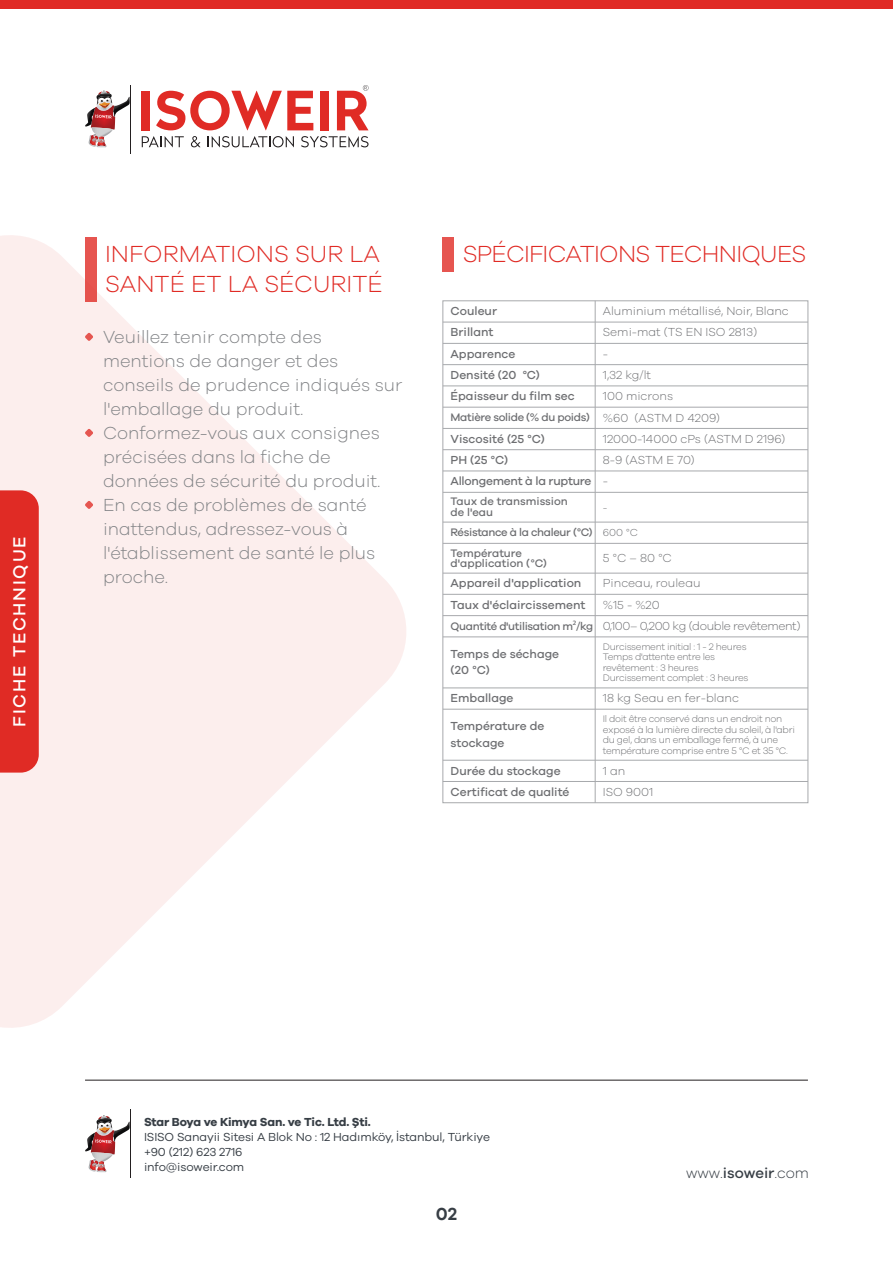
<style>
.page{position:relative;width:893px;height:1263px;background:#fff}
.page>*{position:absolute;margin:0;border:0;box-sizing:border-box;transform-origin:0 0}
.t1{font:300 24px "Galano Grotesque";color:#e02b25}
.t2{font:300 24px "Galano Grotesque";letter-spacing:-.03em;color:#e02b25}
.t3{font:300 18px/24px "Galano Grotesque";color:#808285}
.t4{font:500 18px "Galano Grotesque";letter-spacing:.1em;color:#fff}
.t5{font:600 18px "Galano Grotesque";color:#373e45}
.t6{font:300 15px "Galano Grotesque";color:#373e45}
.t7{font:500 12px/16.2px "Galano Grotesque";color:#6d6e71}
.t8{font:300 12px "Galano Grotesque";color:#6d6e71}
.t9{font:12px/15px "Galano Grotesque";letter-spacing:-.01em;color:#373e45}
.t10{font:300 12px/21.3px "Galano Grotesque";letter-spacing:-.03em;color:#6d6e71}
.t11{font:700 12px "Galano Grotesque";letter-spacing:-.02em;color:#373e45}
.t12{font:500 12px "Galano Grotesque";letter-spacing:-.02em;color:#6d6e71}
.t13{font:500 11.25px/20.1px "Galano Grotesque";letter-spacing:-.03em;color:#6d6e71}
.t14{font:500 11.25px/10.5px "Galano Grotesque";letter-spacing:-.01em;color:#6d6e71}
.t15{font:300 10.5px "Galano Grotesque";color:#6d6e71}
.t16{font:300 9.75px/10.5px "Galano Grotesque";letter-spacing:-.03em;color:#6d6e71}
.s1{font-weight:300;font-size:12px}
.s2{font-weight:300}
.s3{font-weight:300;font-size:10.5px}
.s4{font-weight:500;font-size:11.25px}
.s5{font-family:"Myriad Pro";font-weight:400;font-size:11.25px}
.s6{font-weight:500}
</style>
<div class="page">
<svg style="left:0;top:235px;width:406px;height:793px;fill:#fceeed"></svg>
<div style="left:0;top:490px;width:39px;height:283px;background:#e02b25"></div>
<hr style="left:130px;top:85px;width:1px;height:68px;background:#231f20">
<svg style="left:85px;top:91px;width:45px;height:56px"></svg>
<svg style="left:142px;top:136px;width:42px;height:11px"></svg>
<svg style="left:191px;top:136px;width:10px;height:11px"></svg>
<svg style="left:208px;top:136px;width:86px;height:11px"></svg>
<svg style="left:301px;top:136px;width:68px;height:11px"></svg>
<div style="left:142px;top:91px;width:8px;height:39px;background:#e02b25"></div>
<svg style="left:156px;top:91px;width:157px;height:39px"></svg>
<div style="left:320px;top:91px;width:8px;height:39px;background:#e02b25"></div>
<svg style="left:337px;top:85px;width:32px;height:45px"></svg>
<hr style="left:130px;top:1110px;width:1px;height:68px;background:#231f20">
<svg style="left:85px;top:1115px;width:45px;height:57px"></svg>
<hr style="left:85px;top:1080px;width:723px;height:1px;background:#231f20">
<div style="left:0;top:0;width:893px;height:9px;background:#e02b25"></div>
<div style="left:443px;top:237px;width:11px;height:34px;background:#e65550"></div>
<div style="left:85px;top:237px;width:11px;height:64px;background:#e65550"></div>
<svg style="left:85px;top:429px;width:8px;height:8px"></svg>
<svg style="left:85px;top:501px;width:8px;height:8px"></svg>
<svg style="left:85px;top:333px;width:8px;height:8px"></svg>
<hr style="left:443px;top:322px;width:365px;height:1px;background:#a7a9ac">
<hr style="left:443px;top:343px;width:365px;height:1px;background:#a7a9ac">
<hr style="left:443px;top:364px;width:365px;height:1px;background:#a7a9ac">
<hr style="left:443px;top:385px;width:365px;height:1px;background:#a7a9ac">
<hr style="left:443px;top:407px;width:365px;height:1px;background:#a7a9ac">
<hr style="left:443px;top:428px;width:365px;height:1px;background:#a7a9ac">
<hr style="left:443px;top:471px;width:365px;height:1px;background:#a7a9ac">
<hr style="left:443px;top:449px;width:365px;height:1px;background:#a7a9ac">
<hr style="left:443px;top:492px;width:365px;height:1px;background:#a7a9ac">
<svg style="left:595px;top:301px;width:1px;height:191px"></svg>
<hr style="left:443px;top:522px;width:365px;height:1px;background:#a7a9ac">
<hr style="left:595px;top:492px;width:1px;height:30px;background:#a7a9ac">
<hr style="left:443px;top:543px;width:365px;height:1px;background:#a7a9ac">
<svg style="left:595px;top:522px;width:1px;height:21px"></svg>
<hr style="left:443px;top:573px;width:365px;height:1px;background:#a7a9ac">
<hr style="left:595px;top:543px;width:1px;height:30px;background:#a7a9ac">
<hr style="left:443px;top:594px;width:365px;height:1px;background:#a7a9ac">
<hr style="left:443px;top:615px;width:365px;height:1px;background:#a7a9ac">
<hr style="left:443px;top:636px;width:365px;height:1px;background:#a7a9ac">
<svg style="left:595px;top:574px;width:1px;height:63px"></svg>
<hr style="left:443px;top:687px;width:365px;height:1px;background:#a7a9ac">
<hr style="left:595px;top:637px;width:1px;height:51px;background:#a7a9ac">
<hr style="left:443px;top:709px;width:365px;height:1px;background:#a7a9ac">
<svg style="left:595px;top:688px;width:1px;height:21px"></svg>
<hr style="left:443px;top:760px;width:365px;height:1px;background:#a7a9ac">
<hr style="left:595px;top:709px;width:1px;height:51px;background:#a7a9ac">
<hr style="left:443px;top:781px;width:365px;height:1px;background:#a7a9ac">
<svg style="left:595px;top:761px;width:1px;height:42px"></svg>
<p class="t4" style="left:9px;top:727px;width:192px;rotate:-90deg">FICHE TECHNIQUE</p>
<h1 class="t1" style="left:105px;top:240px;width:276px">INFORMATIONS SUR LA</h1>
<h1 class="t2" style="left:463px;top:240px;width:345px">SPÉCIFICATIONS TECHNIQUES</h1>
<h1 class="t1" style="left:105px;top:270px;width:279px">SANTÉ ET LA SÉCURITÉ</h1>
<p class="t3" style="left:103px;top:324px;width:301px">Veuillez tenir compte des mentions de danger et des conseils de prudence indiqués sur l'emballage du produit.<br>Conformez-vous aux consignes précisées dans la fiche de données de sécurité du produit.<br>En cas de problèmes de santé inattendus, adressez-vous à l'établissement de santé le plus proche.</p>
<p class="t7" style="left:451px;top:303px;width:48px">Couleur</p>
<p class="t8" style="left:603px;top:304px;width:187px">Aluminium métallisé, Noir, Blanc</p>
<p class="t7" style="left:451px;top:324px;width:44px">Brillant</p>
<p class="t8" style="left:603px;top:325px;width:156px">Semi-mat (TS EN ISO 2813)</p>
<p class="t7" style="left:451px;top:345px;width:66px">Apparence</p>
<p class="t8" style="left:603px;top:346px;width:7px">-</p>
<p class="t7" style="left:451px;top:366px;width:91px">Densité (20 °C)</p>
<p class="t8" style="left:603px;top:368px;width:50px">1,32 kg/lt</p>
<p class="t7" style="left:451px;top:388px;width:126px">Épaisseur du film sec</p>
<p class="t8" style="left:603px;top:389px;width:72px">100 microns</p>
<p class="t13" style="left:451px;top:407px;width:271px">Matière solide (% du poids) <span class="s1">%60 (ASTM D 4209)</span></p>
<p class="t7" style="left:451px;top:451px;width:59px">PH (25 °C)</p>
<p class="t8" style="left:603px;top:453px;width:93px">8-9 (ASTM E 70)</p>
<p class="t7" style="left:451px;top:430px;width:96px">Viscosité (25 °C)</p>
<p class="t8" style="left:603px;top:431px;width:184px">12000-14000 cPs (ASTM D 2196)</p>
<p class="t12" style="left:451px;top:474px;width:159px">Allongement à la rupture <span class="s2">-</span></p>
<p class="t14" style="left:451px;top:496px;width:119px">Taux de transmission de l'eau</p>
<p class="t15" style="left:603px;top:501px;width:6px">-</p>
<p class="t13" style="left:451px;top:522px;width:189px">Résistance à la chaleur (°C) <span class="s3">600 °C<br></span>Température</p>
<p class="t14" style="left:451px;top:558px;width:98px">d'application (°C)</p>
<p class="t8" style="left:603px;top:551px;width:71px">5 °C – 80 °C</p>
<p class="t7" style="left:451px;top:575px;width:132px">Appareil d'application</p>
<p class="t8" style="left:603px;top:576px;width:99px">Pinceau, rouleau</p>
<p class="t7" style="left:451px;top:596px;width:136px">Taux d'éclaircissement</p>
<p class="t10" style="left:451px;top:594px;width:351px;text-indent:152px">%15 - %20<br><span class="s4">Quantité d'utilisation m</span><span class="s5">²</span><span class="s4">/kg</span> 0,100– 0,200 kg (double revêtement)</p>
<p class="t7" style="left:451px;top:646px;width:110px">Temps de séchage (20 °C)</p>
<p class="t16" style="left:603px;top:641px;width:147px">Durcissement initial : 1 - 2 heures<br>Temps d'attente entre les revêtement : 3 heures<br>Durcissement complet : 3 heures</p>
<p class="t7" style="left:451px;top:690px;width:64px">Emballage</p>
<p class="t8" style="left:603px;top:691px;width:138px">18 kg Seau en fer-blanc</p>
<p class="t7" style="left:451px;top:718px;width:95px">Température de stockage</p>
<p class="t16" style="left:603px;top:713px;width:194px">Il doit être conservé dans un endroit non exposé à la lumière directe du soleil, à l'abri du gel, dans un emballage fermé, à une température comprise entre 5 °C et 35 °C.</p>
<p class="t7" style="left:451px;top:762px;width:112px">Durée du stockage</p>
<p class="t8" style="left:603px;top:763px;width:24px">1 an</p>
<p class="t7" style="left:451px;top:783px;width:120px">Certificat de qualité</p>
<p class="t8" style="left:603px;top:785px;width:52px">ISO 9001</p>
<p class="t11" style="left:144px;top:1114px;width:228px">Star Boya ve Kimya San. ve Tic. Ltd. Şti.</p>
<p class="t9" style="left:144px;top:1128px;width:347px">ISISO Sanayii Sitesi A Blok No : 12 Hadımköy, İstanbul, Türkiye +90 (212) 623 2716<br>info@isoweir.com</p>
<p class="t5" style="left:436px;top:1203px;width:23px">02</p>
<p class="t6" style="left:686px;top:1164px;width:124px">www.<span class="s6">isoweir</span>.com</p>
</div>
